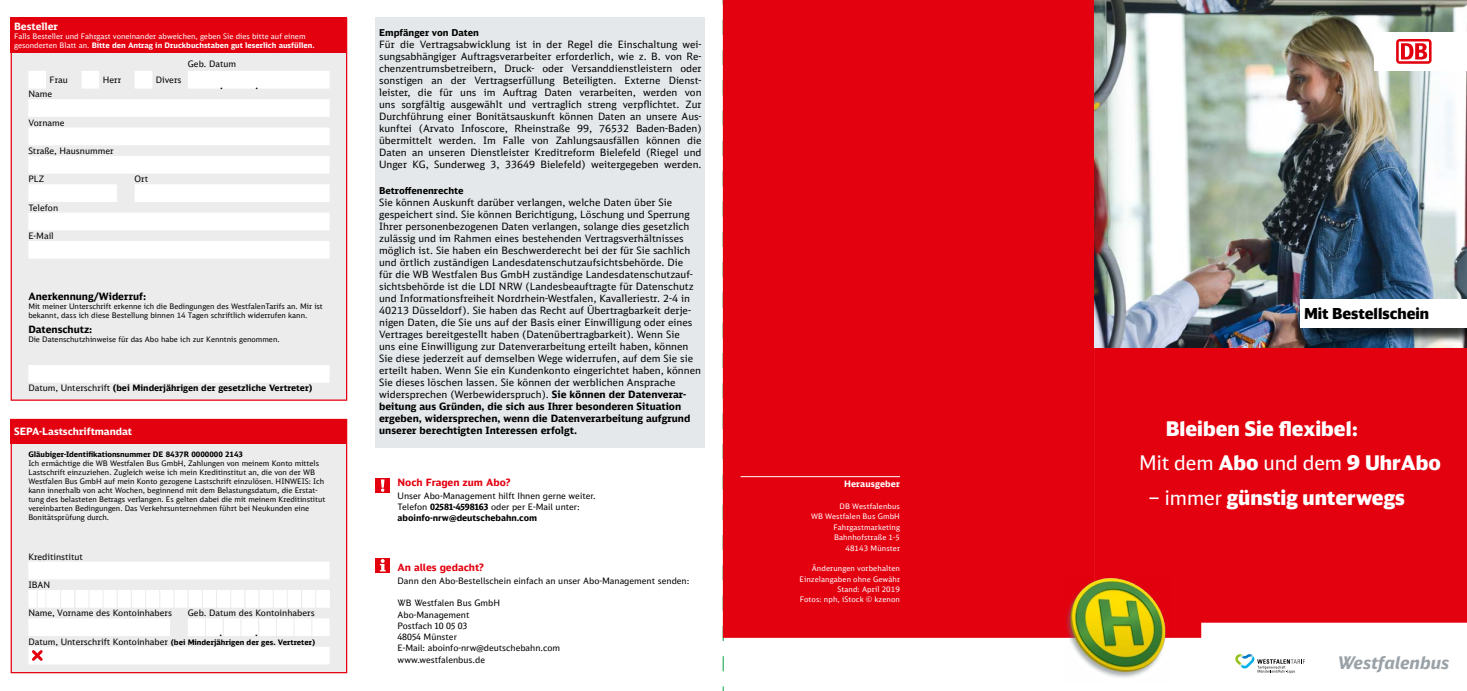
<style>
.page{position:relative;width:1467px;height:691px;background:#fff}
.page>*{position:absolute;margin:0;border:0;box-sizing:border-box;transform-origin:0 0}
.t1{font:900 20px/34.8px "DB Head";color:#fff}
.t2{font:italic 700 17.25px "DB Sans Alternate";color:#9aa2a7}
.t3{font:900 15px "DB Head";color:#000}
.t4{font:11.25px "DB Sans";color:#000}
.t5{font:10px/12px "DB Sans";color:#000;text-align:justify}
.t6{font:700 10px "DB Sans";color:#000}
.t7{font:700 10px "DB Sans Alternate";color:#e3000f}
.t8{font:700 10px "DB Sans";color:#fff}
.t9{font:700 9.38px "DB Sans";color:#000}
.t10{font:8.75px/11.2px "DB Sans Alternate";color:#000}
.t11{font:8.75px "DB Sans";color:#000}
.t12{font:700 8.75px "DB Sans";color:#000}
.t13{font:700 8.75px "DB Sans";letter-spacing:.015em;color:#fff}
.t14{font:7.5px/9px "DB Sans";color:#000}
.t15{font:7.5px/10.4px "DB Sans";letter-spacing:.015em;color:#fff;text-align:right}
.t16{font:700 7.5px "DB Sans";color:#000}
.s1{font-weight:700}
.s2{font-weight:400}
.s3{font-weight:400;font-size:8.75px}
</style>
<div class="page">
<svg style="left:723px;top:638px;width:1px;height:53px"></svg>
<div style="left:1095px;top:347px;width:372px;height:291px;background:#e3000f"></div>
<div style="left:723px;top:0;width:372px;height:638px;background:#e3000f"></div>
<img style="left:1066px;top:577px;width:104px;height:101px">
<svg style="left:1235px;top:654px;width:70px;height:19px"></svg>
<hr style="left:741px;top:476px;width:159px;height:1px;background:#fff">
<img style="left:1095px;top:0;width:372px;height:347px">
<div style="left:1302px;top:301px;width:165px;height:42px;background:#000;opacity:.75"></div>
<div style="left:1300px;top:299px;width:167px;height:29px;background:#fff"></div>
<div style="left:376px;top:479px;width:14px;height:14px;background:#e3000f"></div>
<svg style="left:381px;top:479px;width:4px;height:13px"></svg>
<div style="left:376px;top:558px;width:14px;height:14px;background:#e3000f"></div>
<svg style="left:380px;top:559px;width:6px;height:12px"></svg>
<div style="left:11px;top:18px;width:336px;height:383px;background:#ececed;border:1px solid #e3000f"></div>
<div style="left:11px;top:18px;width:336px;height:35px;background:#e3000f"></div>
<div style="left:11px;top:419px;width:336px;height:254px;background:#ececed;border:1px solid #e3000f"></div>
<div style="left:11px;top:419px;width:336px;height:25px;background:#e3000f"></div>
<svg style="left:28px;top:71px;width:301px;height:312px"></svg>
<svg style="left:28px;top:562px;width:302px;height:102px"></svg>
<div style="left:1375px;top:32px;width:92px;height:39px;background:#fff"></div>
<svg style="left:1396px;top:39px;width:35px;height:25px"></svg>
<div style="left:376px;top:18px;width:329px;height:430px;background:#e5e8ea"></div>
<p class="t8" style="left:14px;top:20px;width:45px">Besteller</p>
<p class="t15" style="left:14px;top:32px;width:302px;line-height:9px;text-align:left">Falls Besteller und Fahrgast voneinander abweichen, geben Sie dies bitte auf einem gesonderten Blatt an. <span class="s1">Bitte den Antrag in Druckbuchstaben gut leserlich ausfüllen.</span></p>
<p class="t11" style="left:188px;top:59px;width:50px">Geb. Datum</p>
<p class="t11" style="left:50px;top:75px;width:20px">Frau</p>
<p class="t11" style="left:103px;top:75px;width:20px">Herr</p>
<p class="t11" style="left:156px;top:75px;width:27px">Divers</p>
<p class="t11" style="left:28px;top:89px;width:25px">Name</p>
<p class="t11" style="left:28px;top:117px;width:38px">Vorname</p>
<p class="t11" style="left:28px;top:145px;width:87px">Straße, Hausnummer</p>
<p class="t11" style="left:28px;top:174px;width:18px">PLZ</p>
<p class="t11" style="left:135px;top:174px;width:15px">Ort</p>
<p class="t11" style="left:28px;top:202px;width:31px">Telefon</p>
<p class="t11" style="left:28px;top:230px;width:27px">E-Mail</p>
<p class="t4" style="left:220px;top:78px;width:5px">.</p>
<p class="t4" style="left:255px;top:78px;width:5px">.</p>
<p class="t6" style="left:28px;top:290px;width:119px">Anerkennung/Widerruf:</p>
<p class="t14" style="left:28px;top:301px;width:296px">Mit meiner Unterschrift erkenne ich die Bedingungen des WestfalenTarifs an. Mir ist bekannt, dass ich diese Bestellung binnen 14 Tagen schriftlich widerrufen kann.</p>
<p class="t6" style="left:28px;top:323px;width:65px">Datenschutz:</p>
<p class="t14" style="left:28px;top:335px;width:253px">Die Datenschutzhinweise für das Abo habe ich zur Kenntnis genommen.</p>
<p class="t12" style="left:28px;top:383px;width:286px"><span class="s2">Datum, Unterschrift</span> (bei Minderjährigen der gesetzliche Vertreter)</p>
<p class="t8" style="left:14px;top:425px;width:119px">SEPA-Lastschriftmandat</p>
<p class="t16" style="left:28px;top:449px;width:216px">Gläubiger-Identifikationsnummer DE 8437R 0000000 2143</p>
<p class="t14" style="left:28px;top:459px;width:298px">Ich ermächtige die WB Westfalen Bus GmbH, Zahlungen von meinem Konto mittels Lastschrift einzuziehen. Zugleich weise ich mein Kreditinstitut an, die von der WB Westfalen Bus GmbH auf mein Konto gezogene Lastschrift einzulösen. HINWEIS: Ich kann innerhalb von acht Wochen, beginnend mit dem Belastungsdatum, die Erstat&shy;tung des belasteten Betrags verlangen. Es gelten dabei die mit meinem Kreditinstitut vereinbarten Bedingungen. Das Verkehrsunternehmen führt bei Neukunden eine Bonitätsprüfung durch.</p>
<p class="t11" style="left:28px;top:551px;width:56px">Kreditinstitut</p>
<p class="t11" style="left:28px;top:579px;width:23px">IBAN</p>
<p class="t11" style="left:28px;top:608px;width:145px">Name, Vorname des Kontoinhabers</p>
<p class="t11" style="left:188px;top:608px;width:128px">Geb. Datum des Kontoinhabers</p>
<p class="t4" style="left:219px;top:625px;width:5px">.</p>
<p class="t4" style="left:255px;top:625px;width:5px">.</p>
<p class="t16" style="left:28px;top:637px;width:288px"><span class="s3">Datum, Unterschrift Kontoinhaber</span> (bei Minderjährigen der ges. Vertreter)</p>
<p class="t9" style="left:379px;top:27px;width:101px">Empfänger von Daten</p>
<p class="t5" style="left:379px;top:39px;width:324px">Für die Vertragsabwicklung ist in der Regel die Einschaltung wei&shy;sungsabhängiger Auftragsverarbeiter erforderlich, wie z. B. von Re&shy;chenzentrumsbetreibern, Druck- oder Versanddienstleistern oder sonstigen an der Vertragserfüllung Beteiligten. Externe Dienst&shy;leister, die für uns im Auftrag Daten verarbeiten, werden von uns sorgfältig ausgewählt und vertraglich streng verpflichtet. Zur Durchführung einer Bonitätsauskunft können Daten an unsere Aus&shy;kunftei (Arvato Infoscore, Rheinstraße 99, 76532 Baden-Baden) übermittelt werden. Im Falle von Zahlungsausfällen können die Daten an unseren Dienstleister Kreditreform Bielefeld (Riegel und Unger KG, Sunderweg 3, 33649 Bielefeld) weitergegeben werden.</p>
<p class="t9" style="left:379px;top:184px;width:86px">Betroffenenrechte</p>
<p class="t5" style="left:379px;top:196px;width:323px;text-align:left">Sie können Auskunft darüber verlangen, welche Daten über Sie gespeichert sind. Sie können Berichtigung, Löschung und Sperrung Ihrer personenbezogenen Daten verlangen, solange dies gesetzlich zulässig und im Rahmen eines bestehenden Vertragsverhältnisses möglich ist. Sie haben ein Beschwerderecht bei der für Sie sachlich und örtlich zuständigen Landesdatenschutzaufsichtsbehörde. Die<br>für die WB Westfalen Bus GmbH zuständige Landesdatenschutzauf&shy;sichtsbehörde ist die LDI NRW (Landesbeauftragte für Datenschutz und Informationsfreiheit Nordrhein-Westfalen, Kavalleriestr. 2-4 in 40213 Düsseldorf). Sie haben das Recht auf Übertragbarkeit derje&shy;nigen Daten, die Sie uns auf der Basis einer Einwilligung oder eines Vertrages bereitgestellt haben (Datenübertragbarkeit). Wenn Sie<br>uns eine Einwilligung zur Datenverarbeitung erteilt haben, können Sie diese jederzeit auf demselben Wege widerrufen, auf dem Sie sie erteilt haben. Wenn Sie ein Kundenkonto eingerichtet haben, können Sie dieses löschen lassen. Sie können der werblichen Ansprache widersprechen (Werbewiderspruch). <span class="s1">Sie können der Datenverar&shy;beitung aus Gründen, die sich aus Ihrer besonderen Situation ergeben, widersprechen, wenn die Datenverarbeitung aufgrund unserer berechtigten Interessen erfolgt.</span></p>
<p class="t7" style="left:398px;top:476px;width:114px">Noch Fragen zum Abo?</p>
<p class="t10" style="left:398px;top:490px;width:200px">Unser Abo-Management hilft Ihnen gerne weiter.<br>Telefon <span class="s1">02581-4598163</span> oder per E-Mail unter: <span class="s1">aboinfo-nrw@deutschebahn.com</span></p>
<p class="t7" style="left:398px;top:561px;width:88px">An alles gedacht?</p>
<p class="t10" style="left:398px;top:575px;width:293px">Dann den Abo-Bestellschein einfach an unser Abo-Management senden:</p>
<p class="t10" style="left:398px;top:597px;width:164px">WB Westfalen Bus GmbH<br>Abo-Management<br>Postfach 10 05 03<br>48054 Münster<br>E-Mail: aboinfo-nrw@deutschebahn.com www.westfalenbus.de</p>
<p class="t13" style="left:844px;top:478px;width:57px">Herausgeber</p>
<p class="t15" style="left:811px;top:501px;width:91px">DB Westfalenbus<br>WB Westfalen Bus GmbH<br>Fahrgastmarketing<br>Bahnhofstraße 1-5<br>48143 Münster</p>
<p class="t15" style="left:799px;top:563px;width:102px">Änderungen vorbehalten<br>Einzelangaben ohne Gewähr<br>Stand: April 2019<br>Fotos: nph, iStock © kzenon</p>
<h3 class="t3" style="left:1304px;top:304px;width:127px">Mit Bestellschein</h3>
<h1 class="t1" style="left:1139px;top:410px;width:303px;text-indent:27px">Bleiben Sie flexibel:<br><span class="s2">Mit dem</span> Abo <span class="s2">und dem</span> 9 UhrAbo</h1>
<h1 class="t1" style="left:1148px;top:480px;width:258px"><span class="s2">– immer</span> günstig unterwegs</h1>
<h2 class="t2" style="left:1337px;top:652px;width:113px">Westfalenbus</h2>
</div>
